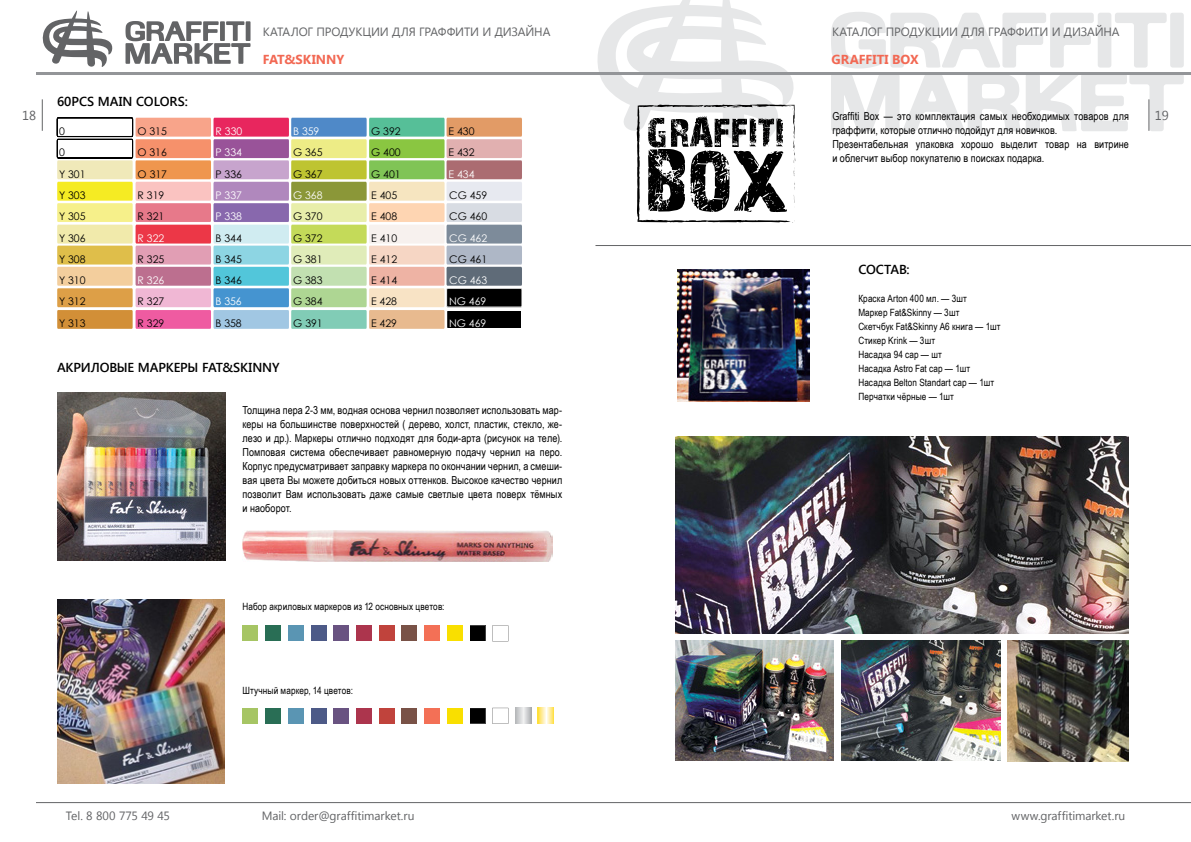
<style>
.page{position:relative;width:1191px;height:842px;background:#fff}
.page>*{position:absolute;margin:0;border:0;box-sizing:border-box;transform-origin:0 0}
.t1{font:600 13px "Segoe UI";letter-spacing:-.005em;color:#000}
.t2{font:700 13px "Segoe UI";color:#f26853}
.t3{font:13px "Segoe UI";color:#636466}
.t4{font:12px "Segoe UI";letter-spacing:-.01em;color:#636466}
.t5{font:11px/14px "Arial Narrow";letter-spacing:.01em;color:#000;text-align:justify}
.t6{font:10.5px/21.4px "Century Gothic";color:#000}
.t7{font:10.5px/21.5px "Century Gothic";color:#fff}
.t8{font:10px/14px "Arial Narrow";letter-spacing:.01em;color:#000}
</style>
<div class="page">
<svg style="left:831px;top:12px;width:262px;height:56px"></svg>
<div style="left:1097px;top:13px;width:14px;height:55px;background:#e6e7e8;border-radius:3px"></div>
<svg style="left:1115px;top:13px;width:51px;height:55px"></svg>
<div style="left:1170px;top:13px;width:13px;height:55px;background:#e6e7e8;border-radius:3px"></div>
<svg style="left:831px;top:75px;width:352px;height:56px"></svg>
<hr style="left:36px;top:802px;width:1155px;height:1px;background:#636466">
<hr style="left:42px;top:99px;width:1px;height:32px;background:#636466">
<hr style="left:1148px;top:99px;width:1px;height:32px;background:#636466">
<svg style="left:125px;top:21px;width:125px;height:43px"></svg>
<svg style="left:42px;top:10px;width:71px;height:57px"></svg>
<hr style="left:36px;top:72px;width:1155px;height:3px;background:#939598">
<img style="left:57px;top:599px;width:167px;height:184px">
<img style="left:57px;top:392px;width:169px;height:169px">
<img style="left:242px;top:531px;width:310px;height:31px">
<svg style="left:57px;top:117px;width:465px;height:212px;background:#c7b7a3"></svg>
<div style="left:242px;top:625px;width:16px;height:16px;background:#a6c564"></div>
<div style="left:265px;top:625px;width:16px;height:16px;background:#296e55"></div>
<div style="left:288px;top:625px;width:16px;height:16px;background:#5a95b3"></div>
<div style="left:311px;top:625px;width:15px;height:16px;background:#4d5a87"></div>
<div style="left:333px;top:625px;width:16px;height:16px;background:#695381"></div>
<div style="left:356px;top:625px;width:16px;height:16px;background:#ac354d"></div>
<div style="left:379px;top:625px;width:16px;height:16px;background:#c0433c"></div>
<div style="left:401px;top:625px;width:16px;height:16px;background:#795247"></div>
<div style="left:424px;top:625px;width:16px;height:16px;background:#f37056"></div>
<div style="left:447px;top:625px;width:16px;height:16px;background:#f9df00"></div>
<svg style="left:470px;top:625px;width:15px;height:16px"></svg>
<svg style="left:492px;top:625px;width:16px;height:16px"></svg>
<svg style="left:515px;top:708px;width:16px;height:15px"></svg>
<div style="left:242px;top:708px;width:16px;height:16px;background:#a6c564"></div>
<div style="left:265px;top:708px;width:16px;height:16px;background:#296e55"></div>
<div style="left:288px;top:708px;width:16px;height:16px;background:#5a95b3"></div>
<div style="left:311px;top:708px;width:15px;height:16px;background:#4d5a87"></div>
<div style="left:333px;top:708px;width:16px;height:16px;background:#695381"></div>
<div style="left:356px;top:708px;width:16px;height:16px;background:#ac354d"></div>
<div style="left:379px;top:708px;width:16px;height:16px;background:#c0433c"></div>
<div style="left:401px;top:708px;width:16px;height:16px;background:#795247"></div>
<div style="left:424px;top:708px;width:16px;height:16px;background:#f37056"></div>
<div style="left:447px;top:708px;width:16px;height:16px;background:#f9df00"></div>
<svg style="left:470px;top:708px;width:15px;height:16px"></svg>
<svg style="left:492px;top:708px;width:16px;height:16px"></svg>
<svg style="left:538px;top:708px;width:15px;height:15px"></svg>
<svg style="left:597px;top:0;width:199px;height:223px"></svg>
<img style="left:1008px;top:640px;width:120px;height:121px">
<img style="left:677px;top:269px;width:132px;height:132px">
<img style="left:675px;top:436px;width:453px;height:198px">
<img style="left:841px;top:640px;width:159px;height:121px">
<img style="left:675px;top:640px;width:158px;height:121px">
<hr style="left:595px;top:245px;width:596px;height:1px;background:#636466">
<p class="t4" style="left:263px;top:23px;width:289px">КАТАЛОГ ПРОДУКЦИИ ДЛЯ ГРАФФИТИ И ДИЗАЙНА</p>
<p class="t4" style="left:832px;top:23px;width:289px">КАТАЛОГ ПРОДУКЦИИ ДЛЯ ГРАФФИТИ И ДИЗАЙНА</p>
<p class="t1" style="left:57px;top:92px;width:50px">60PCS MAI</p>
<p class="t1" style="left:123px;top:92px;width:67px">N COLORS:</p>
<p class="t2" style="left:263px;top:50px;width:64px">FAT&amp;SKINNY</p>
<p class="t2" style="left:831px;top:50px;width:88px">GRAFFITI BOX</p>
<p class="t3" style="left:22px;top:106px;width:15px">18</p>
<p class="t3" style="left:1155px;top:106px;width:15px">19</p>
<p class="t5" style="left:832px;top:109px;width:298px;text-align:left">Graffiti Box — это комплектация самых необходимых товаров для граффити, которые отлично подойдут для новичков.<br>Презентабельная упаковка хорошо выделит товар на витрине и облегчит выбор покупателю в поисках подарка.</p>
<p class="t6" style="left:137px;top:120px;width:31px">O 315<br>O 316<br>O 317<br>R 319<br>R 321</p>
<p class="t7" style="left:138px;top:227px;width:28px">R 322</p>
<p class="t6" style="left:138px;top:248px;width:28px">R 325</p>
<p class="t7" style="left:138px;top:269px;width:28px">R 326</p>
<p class="t6" style="left:138px;top:291px;width:28px;line-height:21.7px">R 327<br>R 329</p>
<p class="t7" style="left:215px;top:120px;width:28px">R 330<br>P 334</p>
<p class="t6" style="left:215px;top:163px;width:28px">P 336</p>
<p class="t7" style="left:215px;top:184px;width:28px">P 337<br>P 338</p>
<p class="t6" style="left:215px;top:227px;width:28px;line-height:21.1px;text-align:justify">B 344<br>B 345<br>B 346</p>
<p class="t7" style="left:215px;top:291px;width:28px">B 356</p>
<p class="t6" style="left:215px;top:312px;width:28px">B 358</p>
<p class="t6" style="left:371px;top:120px;width:31px">G 392<br>G 400<br>G 401<br>E 405<br>E 408<br>E 410<br>E 412<br>E 414<br>E 428<br>E 429</p>
<p class="t6" style="left:448px;top:120px;width:27px">E 430<br>E 432</p>
<p class="t6" style="left:59px;top:120px;width:7px">0<br>0</p>
<p class="t7" style="left:293px;top:120px;width:28px">B 359</p>
<p class="t6" style="left:293px;top:142px;width:31px">G 365<br>G 367</p>
<p class="t7" style="left:293px;top:184px;width:31px">G 368</p>
<p class="t6" style="left:293px;top:206px;width:31px;text-align:justify">G 370<br>G 372<br>G 381<br>G 383<br>G 384<br>G 391</p>
<p class="t6" style="left:59px;top:163px;width:28px">Y 301<br>Y 303</p>
<p class="t7" style="left:448px;top:163px;width:27px">E 434</p>
<p class="t6" style="left:449px;top:184px;width:40px">CG 459<br>CG 460</p>
<p class="t7" style="left:449px;top:227px;width:40px">CG 462</p>
<p class="t7" style="left:449px;top:269px;width:40px">CG 463</p>
<p class="t7" style="left:449px;top:312px;width:39px">NG 469</p>
<p class="t6" style="left:59px;top:206px;width:28px;text-align:justify">Y 305<br>Y 306<br>Y 308<br>Y 310<br>Y 312<br>Y 313</p>
<p class="t6" style="left:449px;top:248px;width:40px">CG 461</p>
<p class="t1" style="left:858px;top:260px;width:53px">СОСТАВ:</p>
<p class="t8" style="left:858px;top:291px;width:144px">Краска Arton 400 мл. — 3шт<br>Маркер Fat&amp;Skinny — 3шт<br>Скетчбук Fat&amp;Skinny А6 книга — 1шт<br>Стикер Krink — 3шт<br>Насадка 94 cap — шт<br>Насадка Astro Fat cap — 1шт<br>Насадка Belton Standart cap — 1шт<br>Перчатки чёрные — 1шт</p>
<p class="t7" style="left:449px;top:291px;width:39px">NG 469</p>
<p class="t1" style="left:57px;top:358px;width:10px">АКРИЛОВЫЕ</p>
<p class="t1" style="left:138px;top:358px;width:10px">МАРКЕРЫ</p>
<p class="t1" style="left:202px;top:358px;width:61px">FAT&amp;SKINNY</p>
<p class="t5" style="left:242px;top:403px;width:321px">Толщина пера 2-3 мм, водная основа чернил позволяет использовать мар&shy;керы на большинстве поверхностей ( дерево, холст, пластик, стекло, же&shy;лезо и др.). Маркеры отлично подходят для боди-арта (рисунок на теле).<br>Помповая система обеспечивает равномерную подачу чернил на перо.<br>Корпус предусматривает заправку маркера по окончании чернил, а смеши&shy;вая цвета Вы можете добиться новых оттенков. Высокое качество чернил позволит Вам использовать даже самые светлые цвета поверх тёмных и наоборот.</p>
<p class="t8" style="left:242px;top:599px;width:204px">Набор акриловых маркеров из 12 основных цветов:</p>
<p class="t8" style="left:242px;top:683px;width:112px">Штучный маркер, 14 цветов:</p>
<p class="t4" style="left:66px;top:807px;width:106px">Tel. 8 800 775 49 45</p>
<p class="t4" style="left:262px;top:807px;width:154px">Mail: order@graffitimarket.ru</p>
<p class="t4" style="left:1011px;top:807px;width:115px">www.graffitimarket.ru</p>
</div>
